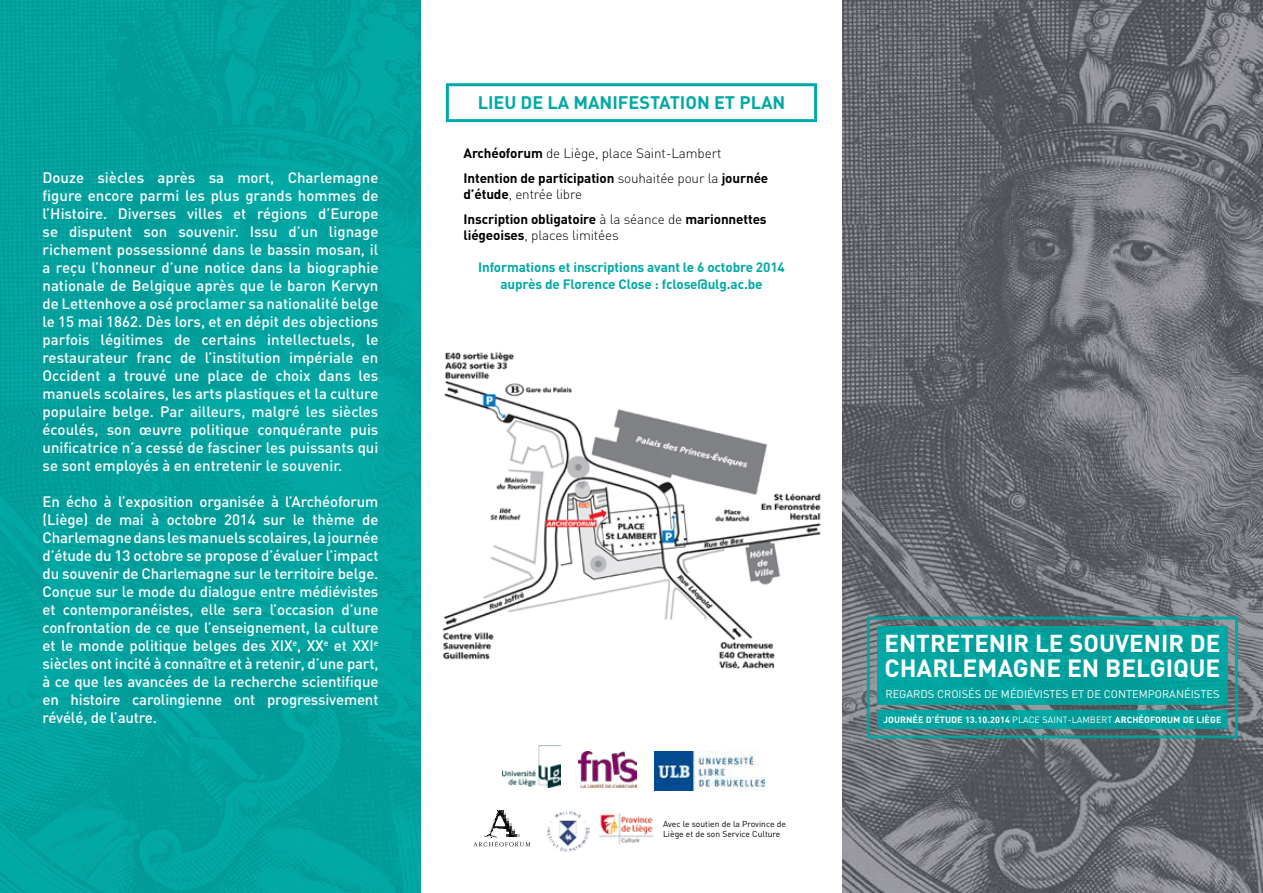
<style>
.page{position:relative;width:1263px;height:893px;background:#fff}
.page>*{position:absolute;margin:0;border:0;box-sizing:border-box;transform-origin:0 0}
.t1{font:700 24.6px "DIN";color:#fff}
.t2{font:700 24.15px "DIN";color:#fff}
.t3{font:700 18px "DIN";letter-spacing:.105em;color:#00a9a5}
.t4{font:500 15px/18px "DIN";letter-spacing:-.01em;color:#fff;text-align:justify}
.t5{font:700 13.5px/24.8px "DIN";letter-spacing:-.01em;color:#000}
.t6{font:700 13.5px/16.2px "DIN";letter-spacing:-.01em;color:#00a9a5;text-align:center}
.t7{font:300 13.5px "DIN";letter-spacing:-.01em;color:#000}
.t8{font:11.1px "DIN";color:#fff}
.t9{font:700 9px "DIN";letter-spacing:.01em;color:#fff}
.t10{font:8.55px/10.2px "DIN";color:#000}
.s1{font-weight:300}
.s2{font-weight:700}
.s3{font-weight:400}
</style>
<div class="page">
<div style="left:0;top:0;width:421px;height:893px;background:#02a29e"></div>
<img style="left:842px;top:0;width:421px;height:893px">
<svg style="left:473px;top:810px;width:57px;height:36px"></svg>
<img style="left:579px;top:751px;width:58px;height:37px">
<div style="left:877px;top:626px;width:351px;height:78px;background:#02a19d"></div>
<div style="left:877px;top:711px;width:351px;height:18px;background:#02a09d"></div>
<div style="left:867px;top:617px;width:371px;height:121px;border:3px solid #00a9a5"></div>
<img style="left:503px;top:745px;width:58px;height:43px">
<img style="left:654px;top:751px;width:110px;height:39px">
<img style="left:547px;top:811px;width:43px;height:41px">
<img style="left:599px;top:813px;width:55px;height:31px">
<div style="left:446px;top:83px;width:371px;height:39px;border:3px solid #00a9a5"></div>
<img style="left:442px;top:352px;width:379px;height:318px">
<p class="t4" style="left:43px;top:168px;width:337px">Douze siècles après sa mort, Charlemagne figure encore parmi les plus grands hommes de l’Histoire. Diverses villes et régions d’Europe se disputent son souvenir. Issu d’un lignage richement possessionné dans le bassin mosan, il a reçu l’honneur d’une notice dans la biographie nationale de Belgique après que le baron Kervyn de Lettenhove a osé proclamer sa nationalité belge le 15 mai 1862. Dès lors, et en dépit des objections parfois légitimes de certains intellectuels, le restaurateur franc de l’institution impériale en Occident a trouvé une place de choix dans les manuels scolaires, les arts plastiques et la culture populaire belge. Par ailleurs, malgré les siècles écoulés, son œuvre politique conquérante puis unificatrice n’a cessé de fasciner les puissants qui se sont employés à en entretenir le souvenir.</p>
<p class="t4" style="left:43px;top:492px;width:337px">En écho à l’exposition organisée à l’Archéoforum (Liège) de mai à octobre 2014 sur le thème de Charlemagne dans les manuels scolaires, la journée d’étude du 13 octobre se propose d’évaluer l’impact du souvenir de Charlemagne sur le territoire belge.<br>Conçue sur le mode du dialogue entre médiévistes et contemporanéistes, elle sera l’occasion d’une confrontation de ce que l’enseignement, la culture et le monde politique belges des XIX<sup>e</sup>, XX<sup>e</sup> et XXI<sup>e </sup>siècles ont incité à connaître et à retenir, d’une part, à ce que les avancées de la recherche scientifique en histoire carolingienne ont progressivement révélé, de l’autre.</p>
<p class="t3" style="left:478px;top:90px;width:309px">Lieu de la manifestation et plan</p>
<p class="t5" style="left:463px;top:140px;width:306px">Archéoforum <span class="s1">de Liège, place Saint-Lambert<br></span>I ntention de participation <span class="s1">souhaitée pour la</span> journée</p>
<p class="t5" style="left:463px;top:181px;width:305px">d’étude<span class="s1">, entrée libre<br></span>I nscription obligatoire <span class="s1">à la séance de</span> marionnettes</p>
<p class="t7" style="left:463px;top:227px;width:157px"><span class="s2">liégeoises</span>, places limitées</p>
<p class="t6" style="left:478px;top:259px;width:308px">I nformations et inscriptions avant le 6 octobre 2014 auprès de Florence Close : fclose@ulg.ac.be</p>
<p class="t10" style="left:663px;top:818px;width:124px">AVEC LE SOUTIEN DE LA PROVINCE DE<br>LIÈGE ET DE SON SERVICE CULTURE</p>
<h2 class="t2" style="left:884px;top:628px;width:337px">Entretenir le souvenir de</h2>
<h1 class="t1" style="left:884px;top:652px;width:337px">Charlemagne en Belgique</h1>
<p class="t8" style="left:885px;top:687px;width:335px">REGARDS CROISÉS DE MÉDIÉVISTES ET DE CONTEMPORANÉISTES</p>
<p class="t9" style="left:883px;top:714px;width:141px">Journée d’étude 13.10.2014 <span class="s3">PLAC</span></p>
<p class="t9" style="left:1035px;top:714px;width:188px"><span class="s3">E SAINT-LAMBERT</span> Archéoforum de Liège</p>
</div>
